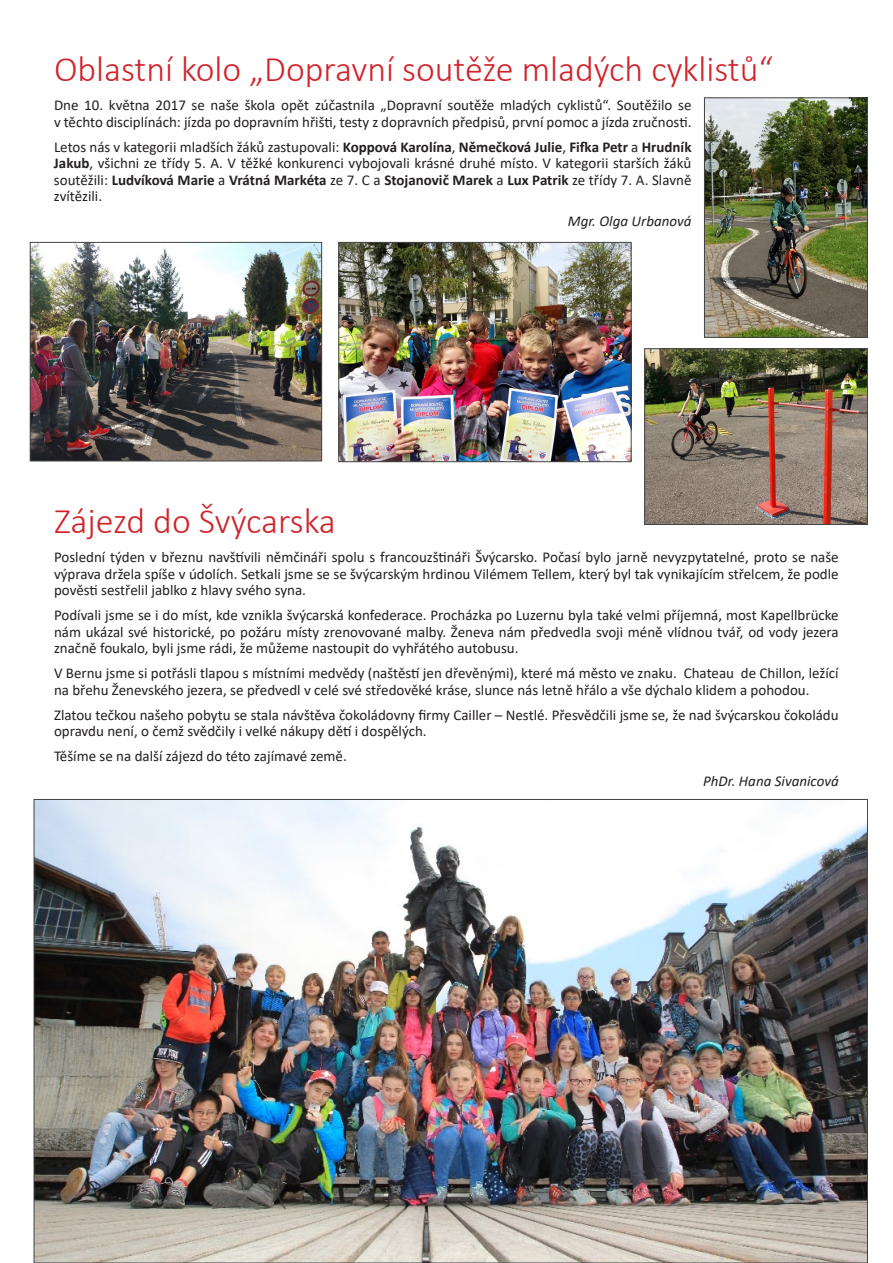
<style>
.page{position:relative;width:893px;height:1263px;background:#fff}
.page>*{position:absolute;margin:0;border:0;box-sizing:border-box;transform-origin:0 0}
.t1{font:300 36px "Calibri";color:#d1232a}
.t2{font:15px/16.5px "Calibri";color:#231f20}
.t3{font:italic 15px "Calibri";color:#231f20}
.s1{font-weight:700}
</style>
<div class="page">
<img style="left:32px;top:244px;width:288px;height:215px">
<div style="left:30px;top:242px;width:292px;height:219px;border:1px solid #444"></div>
<img style="left:646px;top:350px;width:220px;height:173px">
<div style="left:644px;top:348px;width:224px;height:177px;border:1px solid #444"></div>
<img style="left:706px;top:100px;width:160px;height:236px">
<div style="left:704px;top:98px;width:164px;height:240px;border:1px solid #444"></div>
<img style="left:341px;top:244px;width:288px;height:216px">
<div style="left:339px;top:242px;width:292px;height:220px;border:1px solid #444"></div>
<img style="left:36px;top:801px;width:830px;height:460px">
<h1 class="t1" style="left:54px;top:47px;width:721px">Oblastní kolo „Dopravní soutěže mladých cyklistů“</h1>
<p class="t2" style="left:54px;top:97px;width:639px">Dne 10. května 2017 se naše škola opět zúčastnila „Dopravní soutěže mladých cyklistů“. Soutěžilo se v těchto disciplínách: jízda po dopravním hřišti, testy z dopravních předpisů, první pomoc a jízda zručnosti.</p>
<p class="t2" style="left:54px;top:138px;width:639px;text-align:justify">Letos nás v kategorii mladších žáků zastupovali: <span class="s1">Koppová Karolína</span>, <span class="s1">Němečková Julie</span>, <span class="s1">Fifka Petr</span> a <span class="s1">Hrudník Jakub</span>, všichni ze třídy 5. A. V těžké konkurenci vybojovali krásné druhé místo. V kategorii starších žáků soutěžili: <span class="s1">Ludvíková Marie</span> a <span class="s1">Vrátná Markéta</span> ze 7. C a <span class="s1">Stojanovič Marek</span> a <span class="s1">Lux Patrik</span> ze třídy 7. A. Slavně zvítězili.</p>
<p class="t3" style="left:568px;top:211px;width:125px">Mgr. Olga Urbanová</p>
<h1 class="t1" style="left:54px;top:499px;width:283px">Zájezd do Švýcarska</h1>
<p class="t2" style="left:54px;top:549px;width:786px;text-align:justify">Poslední týden v březnu navštívili němčináři spolu s francouzštináři Švýcarsko. Počasí bylo jarně nevyzpytatelné, proto se naše výprava držela spíše v údolích. Setkali jsme se se švýcarským hrdinou Vilémem Tellem, který byl tak vynikajícím střelcem, že podle pověsti sestřelil jablko z hlavy svého syna.</p>
<p class="t2" style="left:54px;top:607px;width:786px;text-align:justify">Podívali jsme se i do míst, kde vznikla švýcarská konfederace. Procházka po Luzernu byla také velmi příjemná, most Kapellbrücke nám ukázal své historické, po požáru místy zrenovované malby. Ženeva nám předvedla svoji méně vlídnou tvář, od vody jezera značně foukalo, byli jsme rádi, že můžeme nastoupit do vyhřátého autobusu.</p>
<p class="t2" style="left:54px;top:665px;width:786px">V Bernu jsme si potřásli tlapou s místními medvědy (naštěstí jen dřevěnými), které má město ve znaku. Chateau de Chillon, ležící na břehu Ženevského jezera, se předvedl v celé své středověké kráse, slunce nás letně hřálo a vše dýchalo klidem a pohodou.</p>
<p class="t2" style="left:54px;top:706px;width:786px">Zlatou tečkou našeho pobytu se stala návštěva čokoládovny firmy Cailler – Nestlé. Přesvědčili jsme se, že nad švýcarskou čokoládu opravdu není, o čemž svědčily i velké nákupy dětí i dospělých.</p>
<p class="t2" style="left:54px;top:748px;width:294px">Těšíme se na další zájezd do této zajímavé země.</p>
<p class="t3" style="left:703px;top:771px;width:137px">PhDr. Hana Sivanicová</p>
</div>
